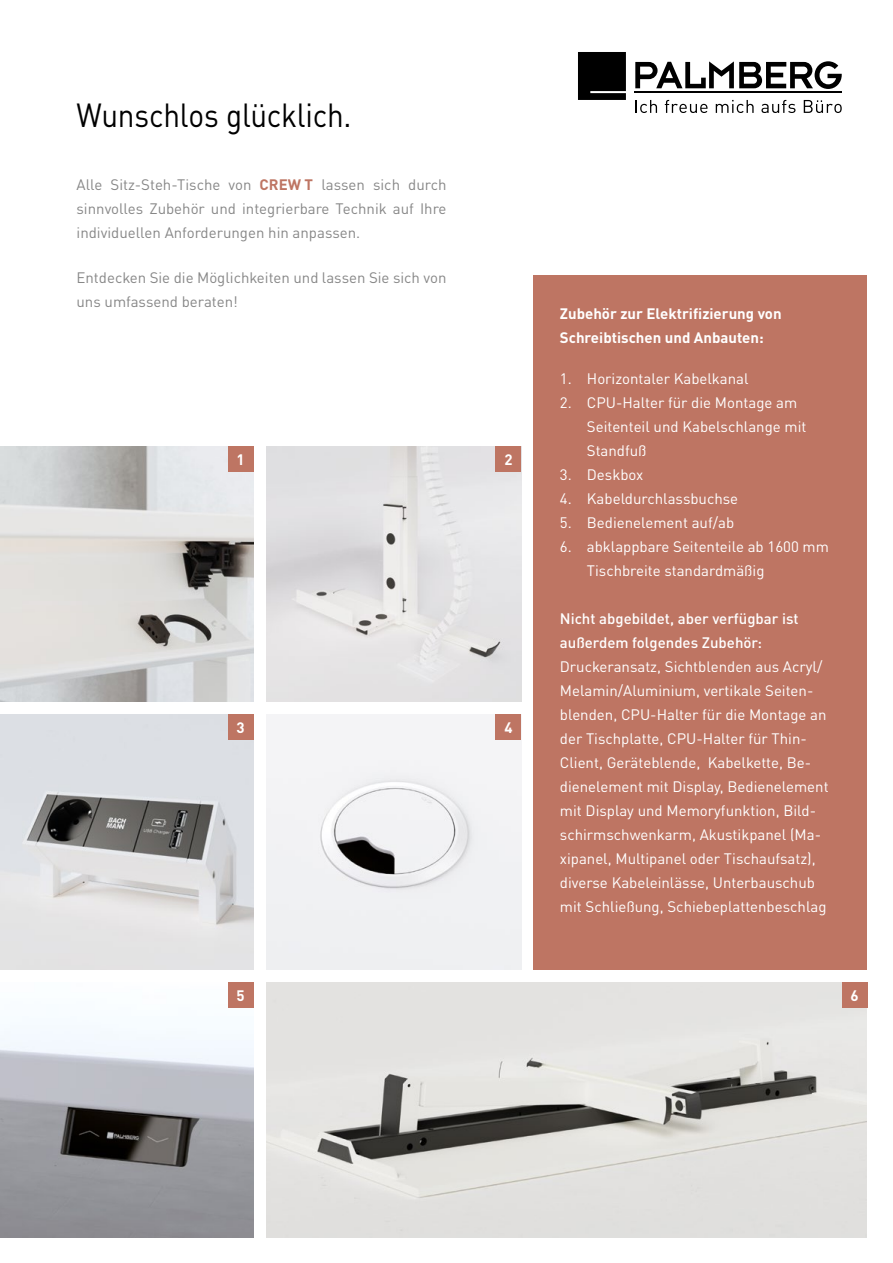
<style>
.page{position:relative;width:893px;height:1263px;background:#fff}
.page>*{position:absolute;margin:0;border:0;box-sizing:border-box;transform-origin:0 0}
.t1{font:33px "DINOT";letter-spacing:-.01em;color:#000;scale:.9 1}
.t2{font:15px/24px "DINOT";color:#fff}
.t3{font:15px/24px "DINOT";color:#878787;text-align:justify}
.t4{font:700 15px/24px "DINOT";color:#fff}
.t5{font:500 15px/24px "DINOT";color:#fff}
.s1{font-weight:700;color:#be7563}
</style>
<div class="page">
<div style="left:533px;top:275px;width:333px;height:694px;background:#be7563"></div>
<img style="left:266px;top:446px;width:255px;height:256px">
<div style="left:496px;top:446px;width:25px;height:26px;background:#be7563"></div>
<img style="left:266px;top:982px;width:600px;height:255px">
<div style="left:842px;top:982px;width:25px;height:26px;background:#be7563"></div>
<img style="left:0;top:1031px;width:253px;height:206px">
<div style="left:228px;top:982px;width:25px;height:26px;background:#be7563"></div>
<img style="left:0;top:714px;width:253px;height:255px">
<div style="left:228px;top:714px;width:25px;height:26px;background:#be7563"></div>
<svg style="left:635px;top:61px;width:207px;height:28px"></svg>
<hr style="left:635px;top:91px;width:207px;height:2px;background:#000">
<svg style="left:578px;top:52px;width:48px;height:48px;background:#080808"></svg>
<svg style="left:635px;top:100px;width:22px;height:13px"></svg>
<svg style="left:665px;top:100px;width:42px;height:13px"></svg>
<svg style="left:716px;top:100px;width:38px;height:13px"></svg>
<svg style="left:761px;top:100px;width:34px;height:13px"></svg>
<svg style="left:804px;top:100px;width:38px;height:13px"></svg>
<img style="left:0;top:446px;width:253px;height:256px">
<div style="left:228px;top:446px;width:25px;height:26px;background:#be7563"></div>
<div style="left:266px;top:714px;width:255px;height:255px;background:#f1f1f3"></div>
<div style="left:496px;top:714px;width:25px;height:26px;background:#be7563"></div>
<h1 class="t1" style="left:77px;top:90px;width:307px">Wunschlos glücklich.</h1>
<p class="t3" style="left:77px;top:171px;width:371px">Alle Sitz-Steh-Tische von <span class="s1">CREW T</span> lassen sich durch sinnvolles Zubehör und integrierbare Technik auf Ihre individuellen Anforderungen hin anpassen.</p>
<p class="t3" style="left:77px;top:264px;width:371px">Entdecken Sie die Möglichkeiten und lassen Sie sich von uns umfassend beraten!</p>
<p class="t4" style="left:236px;top:446px;width:10px">1</p>
<p class="t4" style="left:236px;top:714px;width:10px">3</p>
<p class="t4" style="left:504px;top:446px;width:10px">2</p>
<p class="t4" style="left:504px;top:714px;width:10px">4</p>
<p class="t4" style="left:560px;top:300px;width:223px">Zubehör zur Elektrifizierung von<br>Schreibtischen und Anbauten:</p>
<p class="t2" style="left:560px;top:365px;width:190px">1. Horizontaler Kabelkanal</p>
<p class="t2" style="left:587px;top:389px;width:221px;text-indent:-27px">2. CPU-Halter für die Montage am<br>Seitenteil und Kabelschlange mit<br>Standfuß</p>
<p class="t2" style="left:560px;top:461px;width:85px">3. Deskbox</p>
<p class="t2" style="left:560px;top:485px;width:180px">4. Kabeldurchlassbuchse</p>
<p class="t2" style="left:560px;top:509px;width:176px">5. Bedienelement auf/ab</p>
<p class="t2" style="left:587px;top:533px;width:244px;text-indent:-27px">6. abklappbare Seitenteile ab 1600 mm<br>Tischbreite standardmäßig</p>
<p class="t5" style="left:560px;top:605px;width:240px">Nicht abgebildet, aber verfügbar ist außerdem folgendes Zubehör:</p>
<p class="t2" style="left:560px;top:653px;width:270px">Druckeransatz, Sichtblenden aus Acryl/ Melamin/Aluminium, vertikale Seiten&shy;blenden, CPU-Halter für die Montage an der Tischplatte, CPU-Halter für Thin-Client, Geräteblende, Kabelkette, Be&shy;dienelement mit Display, Bedienelement mit Display und Memoryfunktion, Bild&shy;schirmschwenkarm, Akustikpanel (Ma&shy;xipanel, Multipanel oder Tischaufsatz), diverse Kabeleinlässe, Unterbauschub mit Schließung, Schiebeplattenbeschlag</p>
<p class="t4" style="left:236px;top:982px;width:10px">5</p>
<p class="t4" style="left:851px;top:982px;width:10px">6</p>
</div>
